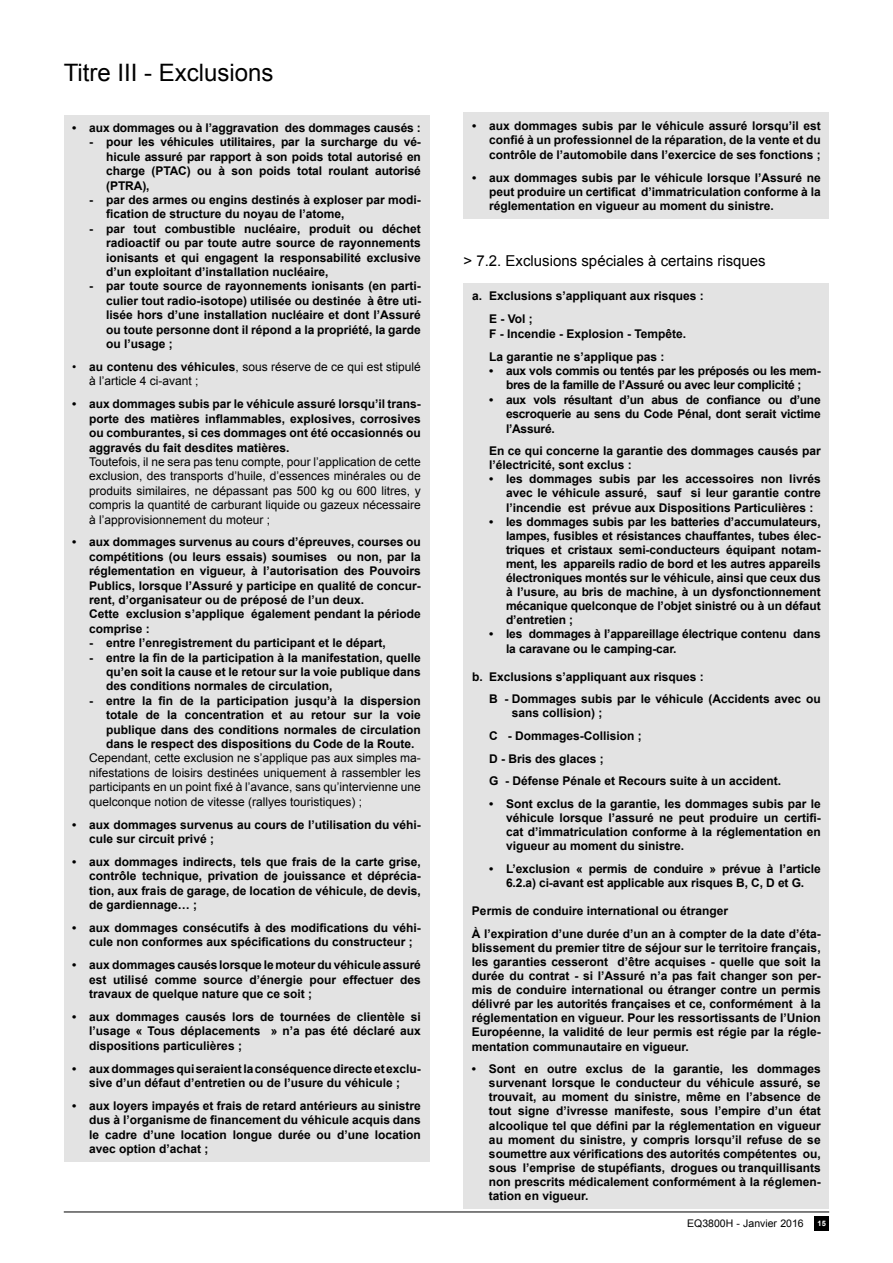
<style>
.page{position:relative;width:893px;height:1263px;background:#fff}
.page>*{position:absolute;margin:0;border:0;box-sizing:border-box;transform-origin:0 0}
.t1{font:24px "Arial";color:#000}
.t2{font:15px "Arial";color:#000}
.t3{font:700 12px/14.4px "Arial";color:#000;text-align:justify}
.t4{font:12px/14.4px "Arial";color:#000;text-align:justify}
.t5{font:700 12px/14.4px "Arial";letter-spacing:-.02em;color:#000;text-align:center}
.t6{font:10.5px "Arial";color:#000}
.t7{font:700 7.5px "Arial";color:#fff}
.s1{font-weight:700}
</style>
<div class="page">
<hr style="left:64px;top:1211px;width:765px;height:1px;background:#000">
<div style="left:814px;top:1216px;width:15px;height:15px;background:#000"></div>
<div style="left:64px;top:115px;width:365px;height:1047px;background:#e3e3e3"></div>
<div style="left:463px;top:113px;width:366px;height:106px;background:#e3e3e3"></div>
<div style="left:463px;top:283px;width:366px;height:925px;background:#e3e3e3"></div>
<h1 class="t1" style="left:64px;top:57px;width:211px">Titre III - Exclusions</h1>
<p class="t3" style="left:72px;top:121px;width:350px">• aux dommages ou à l’aggravation des dommages causés :</p>
<p class="t3" style="left:106px;top:135px;width:316px;text-indent:-17px">- pour les véhicules utilitaires, par la surcharge du vé&shy;hicule assuré par rapport à son poids total autorisé en charge (PTAC) ou à son poids total roulant autorisé (PTRA),</p>
<p class="t3" style="left:106px;top:193px;width:316px;text-indent:-17px">- par des armes ou engins destinés à exploser par modi&shy;fication de structure du noyau de l’atome,</p>
<p class="t3" style="left:106px;top:222px;width:316px;text-indent:-17px">- par tout combustible nucléaire, produit ou déchet radioactif ou par toute autre source de rayonnements ionisants et qui engagent la responsabilité exclusive d’un exploitant d’installation nucléaire,</p>
<p class="t3" style="left:106px;top:279px;width:316px;text-indent:-17px">- par toute source de rayonnements ionisants (en parti&shy;culier tout radio-isotope) utilisée ou destinée à être uti&shy;lisée hors d’une installation nucléaire et dont l’Assuré ou toute personne dont il répond a la propriété, la garde ou l’usage ;</p>
<p class="t4" style="left:89px;top:360px;width:333px;text-indent:-17px">• <span class="s1">au contenu des véhicules</span>, sous réserve de ce qui est stipulé à l’article 4 ci-avant ;</p>
<p class="t3" style="left:89px;top:397px;width:333px;text-indent:-17px">• aux dommages subis par le véhicule assuré lorsqu’il trans&shy;porte des matières inflammables, explosives, corrosives ou comburantes, si ces dommages ont été occasionnés ou aggravés du fait desdites matières.</p>
<p class="t4" style="left:89px;top:455px;width:333px">Toutefois, il ne sera pas tenu compte, pour l’application de cette exclusion, des transports d’huile, d’essences minérales ou de produits similaires, ne dépassant pas 500 kg ou 600 litres, y compris la quantité de carburant liquide ou gazeux nécessaire à l’approvisionnement du moteur ;</p>
<p class="t3" style="left:89px;top:535px;width:333px;text-align:left;text-indent:-17px">• aux dommages survenus au cours d’épreuves, courses ou compétitions (ou leurs essais) soumises ou non, par la réglementation en vigueur, à l’autorisation des Pouvoirs Publics, lorsque l’Assuré y participe en qualité de concur&shy;rent, d’organisateur ou de préposé de l’un deux.<br>Cette exclusion s’applique également pendant la période comprise :</p>
<p class="t3" style="left:89px;top:636px;width:298px">- entre l’enregistrement du participant et le départ,</p>
<p class="t3" style="left:106px;top:651px;width:316px;text-indent:-17px">- entre la fin de la participation à la manifestation, quelle qu’en soit la cause et le retour sur la voie publique dans des conditions normales de circulation,</p>
<p class="t3" style="left:106px;top:694px;width:316px;text-indent:-17px">- entre la fin de la participation jusqu’à la dispersion totale de la concentration et au retour sur la voie publique dans des conditions normales de circulation dans le respect des dispositions du Code de la Route.</p>
<p class="t4" style="left:89px;top:751px;width:333px">Cependant, cette exclusion ne s’applique pas aux simples ma&shy;nifestations de loisirs destinées uniquement à rassembler les participants en un point fixé à l’avance, sans qu’intervienne une quelconque notion de vitesse (rallyes touristiques) ;</p>
<p class="t3" style="left:89px;top:817px;width:333px;text-indent:-17px">• aux dommages survenus au cours de l’utilisation du véhi&shy;cule sur circuit privé ;</p>
<p class="t3" style="left:89px;top:855px;width:333px;text-indent:-17px">• aux dommages indirects, tels que frais de la carte grise, contrôle technique, privation de jouissance et déprécia&shy;tion, aux frais de garage, de location de véhicule, de devis, de gardiennage… ;</p>
<p class="t3" style="left:89px;top:921px;width:333px;text-indent:-17px">• aux dommages consécutifs à des modifications du véhi&shy;cule non conformes aux spécifications du constructeur ;</p>
<p class="t3" style="left:89px;top:958px;width:333px;text-indent:-17px">• aux dommages causés lorsque le moteur du véhicule assuré est utilisé comme source d’énergie pour effectuer des travaux de quelque nature que ce soit ;</p>
<p class="t3" style="left:89px;top:1010px;width:333px;text-indent:-17px">• aux dommages causés lors de tournées de clientèle si l’usage « Tous déplacements » n’a pas été déclaré aux dispositions particulières ;</p>
<p class="t3" style="left:72px;top:1062px;width:350px;text-align:center">• aux dommages qui seraient la conséquence directe et exclu&shy;sive d’un défaut d’entretien ou de l’usure du véhicule ;</p>
<p class="t3" style="left:89px;top:1099px;width:333px;text-indent:-17px">• aux loyers impayés et frais de retard antérieurs au sinistre dus à l’organisme de financement du véhicule acquis dans le cadre d’une location longue durée ou d’une location avec option d’achat ;</p>
<p class="t3" style="left:489px;top:119px;width:333px;text-indent:-17px">• aux dommages subis par le véhicule assuré lorsqu’il est confié à un professionnel de la réparation, de la vente et du contrôle de l’automobile dans l’exercice de ses fonctions ;</p>
<p class="t3" style="left:489px;top:170px;width:333px;text-indent:-17px">• aux dommages subis par le véhicule lorsque l’Assuré ne peut produire un certificat d’immatriculation conforme à la réglementation en vigueur au moment du sinistre.</p>
<p class="t2" style="left:463px;top:251px;width:304px">&gt; 7.2. Exclusions spéciales à certains risques</p>
<p class="t3" style="left:489px;top:285px;width:216px;line-height:23px;text-indent:-17px">a. Exclusions s’appliquant aux risques :<br>E - Vol ;</p>
<p class="t3" style="left:489px;top:322px;width:199px;line-height:23px">F - Incendie - Explosion - Tempête.<br>La garantie ne s’applique pas :</p>
<p class="t5" style="left:489px;top:364px;width:333px">• aux vols commis ou tentés par les préposés ou les mem&shy;bres de la famille de l’Assuré ou avec leur complicité ;</p>
<p class="t3" style="left:506px;top:393px;width:316px;text-indent:-17px">• aux vols résultant d’un abus de confiance ou d’une escroquerie au sens du Code Pénal, dont serait victime l’Assuré.</p>
<p class="t3" style="left:489px;top:444px;width:333px">En ce qui concerne la garantie des dommages causés par l’électricité, sont exclus :</p>
<p class="t3" style="left:506px;top:472px;width:316px;text-indent:-17px">• les dommages subis par les accessoires non livrés avec le véhicule assuré, sauf si leur garantie contre l’incendie est prévue aux Dispositions Particulières :</p>
<p class="t3" style="left:506px;top:515px;width:316px;text-indent:-17px">• les dommages subis par les batteries d’accumulateurs, lampes, fusibles et résistances chauffantes, tubes élec&shy;triques et cristaux semi-conducteurs équipant notam&shy;ment, les appareils radio de bord et les autres appareils électroniques montés sur le véhicule, ainsi que ceux dus à l’usure, au bris de machine, à un dysfonctionnement mécanique quelconque de l’objet sinistré ou à un défaut d’entretien ;</p>
<p class="t3" style="left:506px;top:627px;width:316px;text-indent:-17px">• les dommages à l’appareillage électrique contenu dans la caravane ou le camping-car.</p>
<p class="t3" style="left:489px;top:665px;width:333px;line-height:22.6px;text-indent:-17px">b. Exclusions s’appliquant aux risques :<br>B - Dommages subis par le véhicule (Accidents avec ou</p>
<p class="t3" style="left:489px;top:702px;width:294px;line-height:22.6px;text-align:left;text-indent:23px">sans collision) ;<br>C - Dommages-Collision ;<br>D - Bris des glaces ;<br>G - Défense Pénale et Recours suite à un accident.</p>
<p class="t3" style="left:506px;top:797px;width:316px;text-indent:-17px">• Sont exclus de la garantie, les dommages subis par le véhicule lorsque l’assuré ne peut produire un certifi&shy;cat d’immatriculation conforme à la réglementation en vigueur au moment du sinistre.</p>
<p class="t3" style="left:489px;top:862px;width:333px;text-align:center">• L’exclusion « permis de conduire » prévue à l’article<br>6.2.a) ci-avant est applicable aux risques B, C, D et G.</p>
<p class="t3" style="left:472px;top:900px;width:350px;line-height:22.6px">Permis de conduire international ou étranger<br>À l’expiration d’une durée d’un an à compter de la date d’éta-</p>
<p class="t3" style="left:472px;top:941px;width:350px">blissement du premier titre de séjour sur le territoire français, les garanties cesseront d’être acquises - quelle que soit la durée du contrat - si l’Assuré n’a pas fait changer son per&shy;mis de conduire international ou étranger contre un permis délivré par les autorités françaises et ce, conformément à la réglementation en vigueur. Pour les ressortissants de l’Union Européenne, la validité de leur permis est régie par la régle&shy;mentation communautaire en vigueur.</p>
<p class="t3" style="left:489px;top:1062px;width:333px;text-indent:-17px">• Sont en outre exclus de la garantie, les dommages survenant lorsque le conducteur du véhicule assuré, se trouvait, au moment du sinistre, même en l’absence de tout signe d’ivresse manifeste, sous l’empire d’un état alcoolique tel que défini par la réglementation en vigueur au moment du sinistre, y compris lorsqu’il refuse de se soumettre aux vérifications des autorités compétentes ou, sous l’emprise de stupéfiants, drogues ou tranquillisants non prescrits médicalement conformément à la réglemen&shy;tation en vigueur.</p>
<p class="t6" style="left:687px;top:1217px;width:118px">EQ3800H - Janvier 2016</p>
<p class="t7" style="left:818px;top:1219px;width:10px">15</p>
</div>
